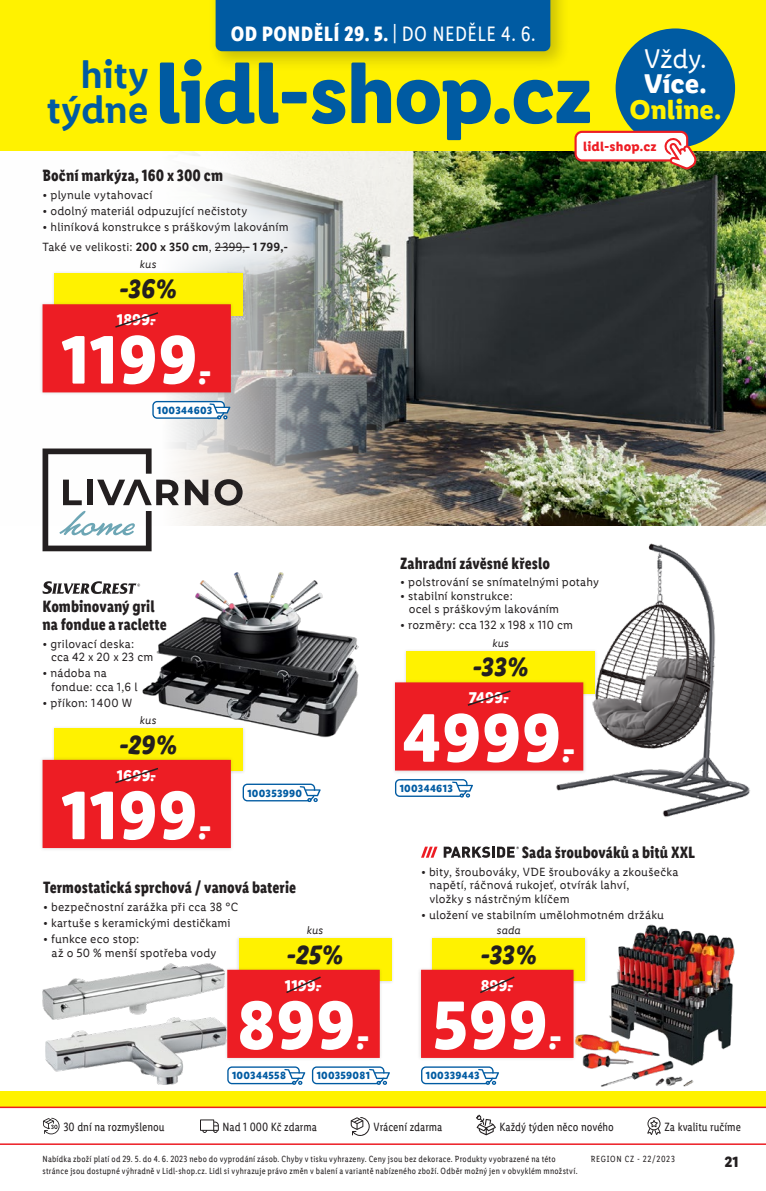
<style>
.page{position:relative;width:766px;height:1191px;background:#fff}
.page>*{position:absolute;margin:0;border:0;box-sizing:border-box;transform-origin:0 0}
.t1{font:700 85.2px "Lidl Font Pro";letter-spacing:-.025em;color:#005ba2}
.t2{font:700 68.85px "Lidl Font Pro";color:#fff}
.t3{font:600 39.45px/34.5px "Lidl Font Pro";letter-spacing:-.01em;color:#005ba2;text-align:right}
.t4{font:700 27.3px "Lidl Font Pro";letter-spacing:-.005em;color:#fff200}
.t5{font:27.3px "Lidl Font Pro";color:#fff}
.t6{font:700 27.3px "Lidl Font Pro";color:#fff}
.t7{font:26.55px "Lidl Font Script Pro";letter-spacing:.02em;color:#231f20}
.t8{font:700 21px "Lidl Font Cond Pro";letter-spacing:.02em;color:#fff}
.t9{font:700 16.5px/18px "Lidl Font Cond Pro";letter-spacing:.005em;color:#231f20;scale:.96 1}
.t10{font:700 15.75px "Lidl Font Pro";letter-spacing:-.005em;color:#fff}
.t11{font:700 15px "Lidl Font Pro";color:#231f20}
.t12{font:700 13.35px "Lidl Font Pro";letter-spacing:.01em;color:#ed1d24}
.t13{font:12px/13.5px "Lidl Font Pro";letter-spacing:.015em;color:#231f20}
.t14{font:12px "Lidl Font Cond Pro";color:#231f20}
.t15{font:italic 11.25px "Lidl Font Pro";letter-spacing:.005em;color:#231f20}
.t16{font:italic 11.25px "Lidl Font Pro";letter-spacing:.01em;color:#fff}
.t17{font:700 10.5px "Lidl Font Pro";letter-spacing:.025em;color:#005ba2}
.t18{font:9px "Lidl Font Cond Pro";letter-spacing:.025em;color:#231f20}
.t19{font:9px "Lidl Font Cond Pro";letter-spacing:.08em;color:#231f20}
.s1{font-weight:400}
.s2{font-weight:600}
.s3{font-size:33.9px}
</style>
<div class="page">
<img style="left:42px;top:151px;width:723px;height:375px">
<img style="left:576px;top:924px;width:159px;height:163px">
<img style="left:556px;top:543px;width:194px;height:274px">
<img style="left:43px;top:963px;width:180px;height:54px">
<img style="left:45px;top:1017px;width:178px;height:67px">
<img style="left:140px;top:572px;width:219px;height:166px">
<div style="left:51px;top:725px;width:195px;height:49px;background:#231f20;opacity:.15"></div>
<div style="left:54px;top:728px;width:188px;height:43px;background:#fff200"></div>
<div style="left:39px;top:756px;width:195px;height:95px;background:#231f20;opacity:.15"></div>
<div style="left:43px;top:760px;width:188px;height:88px;background:#ed1d24"></div>
<div style="left:403px;top:648px;width:195px;height:48px;background:#f4f4f4"></div>
<div style="left:406px;top:651px;width:189px;height:42px;background:#fff200"></div>
<div style="left:391px;top:679px;width:195px;height:95px;background:#231f20;opacity:.15"></div>
<div style="left:395px;top:682px;width:188px;height:88px;background:#ed1d24"></div>
<svg style="left:421px;top:846px;width:16px;height:11px"></svg>
<svg style="left:443px;top:846px;width:75px;height:11px"></svg>
<svg style="left:43px;top:581px;width:97px;height:13px"></svg>
<div style="left:3px;top:130px;width:324px;height:162px;background:#fff;opacity:.8"></div>
<hr style="left:215px;top:247px;width:34px;height:1px;background:#231f20">
<svg style="left:421px;top:1066px;width:78px;height:19px"></svg>
<svg style="left:242px;top:783px;width:78px;height:19px"></svg>
<svg style="left:395px;top:779px;width:78px;height:18px"></svg>
<svg style="left:227px;top:1066px;width:78px;height:19px"></svg>
<svg style="left:311px;top:1066px;width:79px;height:19px"></svg>
<div style="left:429px;top:935px;width:159px;height:49px;background:#f5f5f5"></div>
<div style="left:432px;top:938px;width:153px;height:43px;background:#fff200"></div>
<div style="left:417px;top:966px;width:159px;height:95px;background:#231f20;opacity:.15"></div>
<div style="left:421px;top:969px;width:152px;height:89px;background:#ed1d24"></div>
<div style="left:235px;top:935px;width:159px;height:49px;background:#231f20;opacity:.15"></div>
<div style="left:238px;top:938px;width:153px;height:43px;background:#fff200"></div>
<div style="left:223px;top:966px;width:160px;height:95px;background:#231f20;opacity:.15"></div>
<div style="left:227px;top:969px;width:152px;height:89px;background:#ed1d24"></div>
<svg style="left:185px;top:479px;width:23px;height:26px"></svg>
<svg style="left:214px;top:479px;width:28px;height:26px"></svg>
<svg style="left:43px;top:448px;width:136px;height:103px"></svg>
<div style="left:51px;top:270px;width:195px;height:48px;background:#231f20;opacity:.15"></div>
<div style="left:54px;top:273px;width:188px;height:42px;background:#fff200"></div>
<div style="left:39px;top:301px;width:195px;height:95px;background:#231f20;opacity:.15"></div>
<div style="left:43px;top:304px;width:188px;height:88px;background:#ed1d24"></div>
<svg style="left:152px;top:400px;width:78px;height:19px"></svg>
<div style="left:0;top:1091px;width:765px;height:17px;background:#fff200"></div>
<div style="left:0;top:0;width:765px;height:151px;background:#fff200"></div>
<div style="left:615px;top:28px;width:119px;height:120px;background:#005ba2;border-radius:50%"></div>
<svg style="left:573px;top:130px;width:124px;height:40px"></svg>
<div style="left:208px;top:0;width:362px;height:71px;background:#231f20;opacity:.25"></div>
<div style="left:215px;top:0;width:335px;height:51px;background:#005ba2"></div>
<svg style="left:0;top:1106px;width:765px;height:39px"></svg>
<h3 class="t8" style="left:230px;top:22px;width:306px">OD PONDĚLÍ 29. 5. <span class="s1">| DO NEDĚLE 4. 6.</span></h3>
<h3 class="t3" style="left:46px;top:58px;width:104px">hity týdne</h3>
<h3 class="t5" style="left:644px;top:44px;width:64px">Vždy.</h3>
<h1 class="t1" style="left:155px;top:41px;width:439px">lidl-shop.cz</h1>
<h3 class="t6" style="left:644px;top:67px;width:64px">Více.</h3>
<h3 class="t4" style="left:629px;top:93px;width:93px">Online.</h3>
<p class="t12" style="left:583px;top:138px;width:75px">lidl-shop.cz</p>
<h3 class="t9" style="left:43px;top:166px;width:189px">Boční markýza, 160 x 300 cm</h3>
<p class="t13" style="left:43px;top:188px;width:111px">• plynule vytahovací</p>
<p class="t13" style="left:43px;top:204px;width:206px">• odolný materiál odpuzující nečistoty</p>
<p class="t13" style="left:43px;top:217px;width:247px;line-height:20.2px">• hliníková konstrukce s práškovým lakováním<br>Také ve velikosti: <span class="s2">200 x 350 cm</span>, 2399,- <span class="s2">1 799,-</span></p>
<p class="t15" style="left:140px;top:258px;width:18px">kus</p>
<h3 class="t7" style="left:120px;top:273px;width:59px">-36%</h3>
<h3 class="t10" style="left:117px;top:310px;width:41px">1899.-</h3>
<p class="t16" style="left:128px;top:313px;width:18px">kus</p>
<h2 class="t2" style="left:61px;top:318px;width:152px">1199<span class="s3">.-</span></h2>
<p class="t17" style="left:157px;top:404px;width:57px">100344603</p>
<h3 class="t9" style="left:43px;top:597px;width:131px">Kombinovaný gril na fondue a raclette</h3>
<p class="t13" style="left:51px;top:637px;width:104px;text-indent:-9px">• grilovací deska: cca 42 x 20 x 23 cm</p>
<p class="t13" style="left:51px;top:666px;width:88px;text-indent:-9px">• nádoba na fondue: cca 1,6 l</p>
<p class="t13" style="left:43px;top:696px;width:91px">• příkon: 1400 W</p>
<p class="t15" style="left:140px;top:713px;width:18px">kus</p>
<h3 class="t7" style="left:119px;top:728px;width:59px">-29%</h3>
<h3 class="t10" style="left:117px;top:765px;width:41px">1699.-</h3>
<p class="t16" style="left:128px;top:768px;width:18px">kus</p>
<h2 class="t2" style="left:61px;top:773px;width:152px">1199<span class="s3">.-</span></h2>
<p class="t17" style="left:247px;top:786px;width:56px">100353990</p>
<h3 class="t9" style="left:43px;top:878px;width:265px">Termostatická sprchová / vanová baterie</h3>
<p class="t13" style="left:43px;top:900px;width:197px">• bezpečnostní zarážka při cca 38 °C</p>
<p class="t13" style="left:43px;top:916px;width:189px">• kartuše s keramickými destičkami</p>
<p class="t13" style="left:52px;top:932px;width:166px;text-indent:-9px">• funkce eco stop:<br>až o 50 % menší spotřeba vody</p>
<p class="t15" style="left:307px;top:923px;width:18px">kus</p>
<h3 class="t7" style="left:287px;top:938px;width:58px">-25%</h3>
<h3 class="t10" style="left:285px;top:975px;width:39px">1199.-</h3>
<h2 class="t2" style="left:237px;top:983px;width:134px">899<span class="s3">.-</span></h2>
<p class="t17" style="left:232px;top:1069px;width:55px">100344558</p>
<p class="t17" style="left:316px;top:1069px;width:55px">100359081</p>
<h3 class="t9" style="left:400px;top:554px;width:158px">Zahradní závěsné křeslo</h3>
<p class="t13" style="left:400px;top:575px;width:200px">• polstrování se snímatelnými potahy</p>
<p class="t13" style="left:408px;top:589px;width:152px;text-indent:-9px">• stabilní konstrukce:<br>ocel s práškovým lakováním</p>
<p class="t13" style="left:400px;top:618px;width:174px">• rozměry: cca 132 x 198 x 110 cm</p>
<p class="t15" style="left:492px;top:636px;width:18px">kus</p>
<h3 class="t7" style="left:472px;top:651px;width:57px">-33%</h3>
<h3 class="t10" style="left:468px;top:688px;width:42px">7499.-</h3>
<p class="t16" style="left:480px;top:691px;width:18px">kus</p>
<h2 class="t2" style="left:402px;top:696px;width:175px">4999<span class="s3">.-</span></h2>
<p class="t17" style="left:399px;top:782px;width:55px">100344613</p>
<h3 class="t9" style="left:521px;top:843px;width:182px">Sada šroubováků a bitů XXL</h3>
<p class="t13" style="left:429px;top:864px;width:250px;text-indent:-9px">• bity, šroubováky, VDE šroubováky a zkoušečka napětí, ráčnová rukojeť, otvírák lahví,<br>vložky s nástrčným klíčem</p>
<p class="t13" style="left:421px;top:908px;width:244px">• uložení ve stabilním umělohmotném držáku</p>
<p class="t15" style="left:496px;top:923px;width:25px">sada</p>
<h3 class="t7" style="left:480px;top:938px;width:57px">-33%</h3>
<h3 class="t10" style="left:480px;top:975px;width:35px">899.-</h3>
<h2 class="t2" style="left:432px;top:983px;width:132px">599<span class="s3">.-</span></h2>
<p class="t17" style="left:425px;top:1069px;width:55px">100339443</p>
<p class="t14" style="left:63px;top:1119px;width:103px">30 dní na rozmyšlenou</p>
<p class="t14" style="left:222px;top:1119px;width:96px">Nad 1 000 Kč zdarma</p>
<p class="t14" style="left:373px;top:1119px;width:70px">Vrácení zdarma</p>
<p class="t14" style="left:499px;top:1119px;width:116px">Každý týden něco nového</p>
<p class="t14" style="left:664px;top:1119px;width:78px">Za kvalitu ručíme</p>
<p class="t11" style="left:724px;top:1152px;width:16px">21</p>
<p class="t18" style="left:43px;top:1153px;width:514px">Nabídka zboží platí od 29. 5. do 4. 6. 2023 nebo do vyprodání zásob. Chyby v tisku vyhrazeny. Ceny jsou bez dekorace. Produkty vyobrazené na této</p>
<p class="t19" style="left:590px;top:1153px;width:86px">REGION CZ - 22/2023</p>
<p class="t18" style="left:43px;top:1165px;width:536px">stránce jsou dostupné výhradně v Lidl-shop.cz. Lidl si vyhrazuje právo změn v balení a variantě nabízeného zboží. Odběr možný jen v obvyklém množství.</p>
</div>
